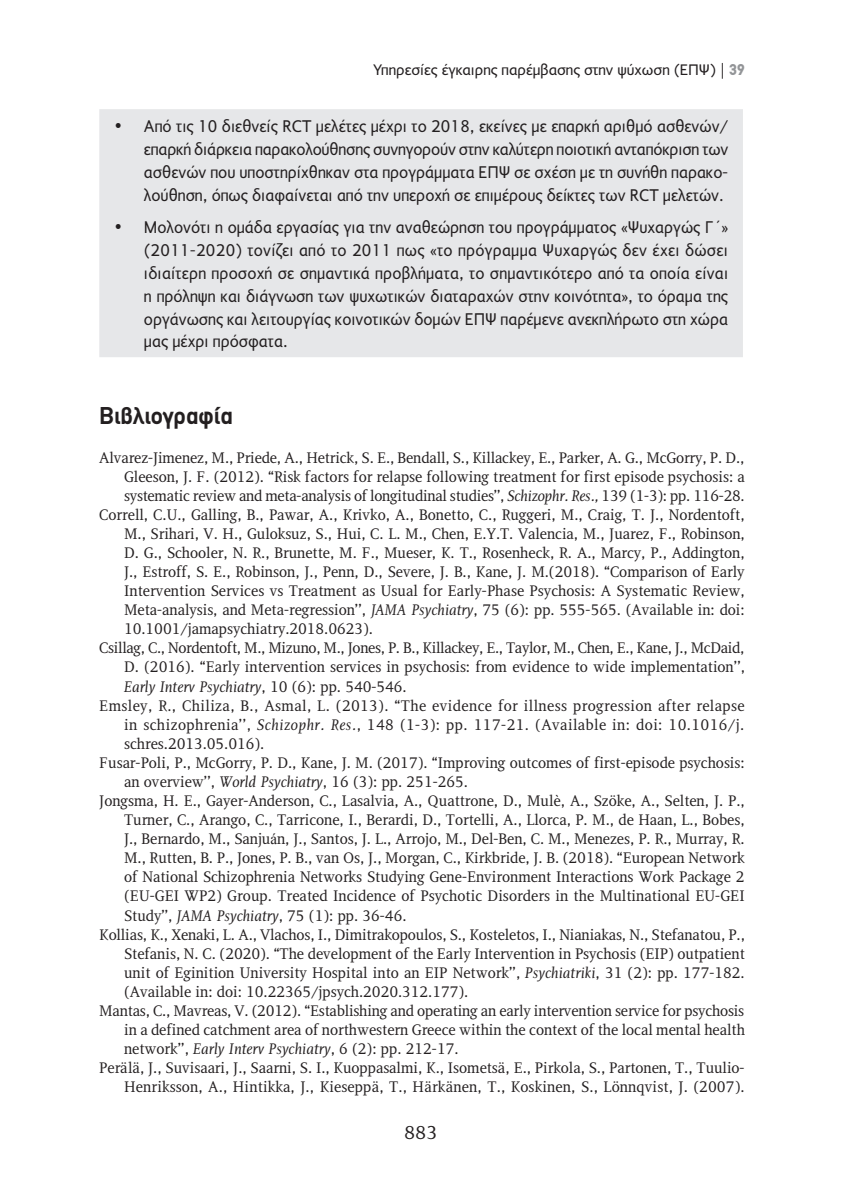
<style>
.page{position:relative;width:844px;height:1191px;background:#fff}
.page>*{position:absolute;margin:0;border:0;box-sizing:border-box;transform-origin:0 0}
.t1{font:700 24.5px "PF Din Text";color:#231f20}
.t2{font:19.25px "PF Diplomat";color:#231f20}
.t3{font:17.5px/22.8px "PF Diplomat Sans";color:#231f20;text-align:justify;scale:.95 1}
.t4{font:15.75px "PF Diplomat";color:#231f20;scale:.95 1}
.t5{font:15.75px "PF Diplomat";letter-spacing:-.02em;color:#231f20;scale:.95 1}
.t6{font:15.75px "PF Diplomat";letter-spacing:.025em;color:#231f20;scale:.95 1}
.t7{font:15.75px "PF Diplomat";letter-spacing:.03em;color:#231f20;scale:.95 1}
.t8{font:15.75px "PF Diplomat Sans";color:#231f20}
.t9{font:italic 15.75px "PF Diplomat";color:#231f20;scale:.95 1}
.s1{font-family:"PF Din Text";font-weight:900;color:#939598}
.s2{font-style:italic}
.s3{font-style:normal}
.s4{font-family:"Times New Roman"}
</style>
<div class="page">
<div style="left:99px;top:109px;width:643px;height:248px;background:#e6e7e9"></div>
<p class="t8" style="left:373px;top:62px;width:373px">Υπηρεσίες έγκαιρης παρέμβασης στην ψύχωση (ΕΠΨ) | <span class="s1">39</span></p>
<p class="t3" style="left:144px;top:115px;width:616px;text-indent:-30px">• Από τις 10 διεθνείς RCT μελέτες μέχρι το 2018, εκείνες με επαρκή αριθμό ασθενών/ επαρκή διάρκεια παρακολούθησης συνηγορούν στην καλύτερη ποιοτική ανταπόκριση των ασθενών που υποστηρίχθηκαν στα προγράμματα ΕΠΨ σε σχέση με τη συνήθη παρακο&shy;λούθηση, όπως διαφαίνεται από την υπεροχή σε επιμέρους δείκτες των RCT μελετών.</p>
<p class="t3" style="left:144px;top:217px;width:616px;text-indent:-30px">• Μολονότι η ομάδα εργασίας για την αναθεώρηση του προγράμματος «Ψυχαργώς Γ΄» (2011-2020) τονίζει από το 2011 πως «το πρόγραμμα Ψυχαργώς δεν έχει δώσει ιδιαίτερη προσοχή σε σημαντικά προβλήματα, το σημαντικότερο από τα οποία είναι η πρόληψη και διάγνωση των ψυχωτικών διαταραχών στην κοινότητα», το όραμα της οργάνωσης και λειτουργίας κοινοτικών δομών ΕΠΨ παρέμενε ανεκπλήρωτο στη χώρα μας μέχρι πρόσφατα.</p>
<h1 class="t1" style="left:99px;top:402px;width:135px">Βιβλιογραφία</h1>
<p class="t4" style="left:99px;top:449px;width:680px">Alvarez-Jimenez, M., Priede, A., Hetrick, S. E., Bendall, S., Killackey, E., Parker, A. G., McGorry, P. D.,</p>
<p class="t4" style="left:124px;top:468px;width:654px">Gleeson, J. F. (2012). “Risk factors for relapse following treatment for first episode psychosis: a</p>
<p class="t4" style="left:124px;top:487px;width:654px">systematic review and meta-analysis of longitudinal studies’’, <span class="s2">Schizophr. Res.,</span> 139 (1-3): pp. 116-28.</p>
<p class="t4" style="left:99px;top:506px;width:680px">Correll, C.U., Galling, B., Pawar, A., Krivko, A., Bonetto, C., Ruggeri, M., Craig, T. J., Nordentoft,</p>
<p class="t4" style="left:124px;top:525px;width:654px">M., Srihari, V. H., Guloksuz, S., Hui, C. L. M., Chen, Ε.Υ.Τ. Valencia, M., Juarez, F., Robinson,</p>
<p class="t4" style="left:124px;top:544px;width:654px">D. G., Schooler, N. R., Brunette, M. F., Mueser, K. T., Rosenheck, R. A., Marcy, P., Addington,</p>
<p class="t4" style="left:124px;top:563px;width:654px">J., Estroff, S. E., Robinson, J., Penn, D., Severe, J. B., Kane, J. M.(2018). “Comparison of Early</p>
<p class="t4" style="left:124px;top:582px;width:654px">Intervention Services vs Treatment as Usual for Early-Phase Psychosis: A Systematic Review,</p>
<p class="t4" style="left:124px;top:602px;width:654px">Meta-analysis, and Meta-regression’’, <span class="s2">JAMA Psychiatry</span>, 75 (6): pp. 555-565. (Available in: doi:</p>
<p class="t4" style="left:124px;top:621px;width:263px">10.1001/jamapsychiatry.2018.0623).</p>
<p class="t5" style="left:99px;top:640px;width:680px">Csillag, C., Nordentoft, M., Mizuno, M., Jones, P. B., Killackey, E., Taylor, M., Chen, E., Kane, J., McDaid,</p>
<p class="t4" style="left:124px;top:659px;width:655px">D. (2016). “Early intervention services in psychosis: from evidence to wide implementation’’,</p>
<p class="t9" style="left:124px;top:678px;width:299px">Early Interv Psychiatry<span class="s3">, 10 (6): pp. 540-546.</span></p>
<p class="t6" style="left:99px;top:697px;width:680px">Emsley, R., Chiliza, B., Asmal, L. (2013). “The evidence for illness progression after relapse</p>
<p class="t7" style="left:124px;top:716px;width:654px">in schizophrenia’’, <span class="s2">Schizophr. Res.</span>, 148 (1-3): pp. 117-21. (Available in: doi: 10.1016/j.</p>
<p class="t4" style="left:124px;top:735px;width:149px">schres.2013.05.016).</p>
<p class="t4" style="left:99px;top:754px;width:680px">Fusar-Poli, P., McGorry, P. D., Kane, J. M. (2017). “Improving outcomes of first-episode psychosis:</p>
<p class="t4" style="left:124px;top:773px;width:363px">an overview’’, <span class="s2">World Psychiatry</span>, 16 (3): pp. 251-265.</p>
<p class="t4" style="left:99px;top:792px;width:680px">Jongsma, H. E., Gayer-Anderson, C., Lasalvia, A., Quattrone, D., Mulè, A., Szöke, A., Selten, J. P.,</p>
<p class="t4" style="left:124px;top:811px;width:654px">Turner, C., Arango, C., Tarricone, I., Berardi, D., Tortelli, A., Llorca, P. M., de Haan, L., Bobes,</p>
<p class="t4" style="left:124px;top:830px;width:654px">J., Bernardo, M., Sanju<span class="s4">á</span>n, J., Santos, J. L., Arrojo, M., Del-Ben, C. M., Menezes, P. R., Murray, R.</p>
<p class="t4" style="left:124px;top:850px;width:654px">M., Rutten, B. P., Jones, P. B., van Os, J., Morgan, C., Kirkbride, J. B. (2018). “European Network</p>
<p class="t4" style="left:124px;top:869px;width:654px">of National Schizophrenia Networks Studying Gene-Environment Interactions Work Package 2</p>
<p class="t4" style="left:124px;top:888px;width:654px">(EU-GEI WP2) Group. Treated Incidence of Psychotic Disorders in the Multinational EU-GEI</p>
<p class="t4" style="left:124px;top:907px;width:298px">Study’’, <span class="s2">JAMA Psychiatry</span>, 75 (1): pp. 36-46.</p>
<p class="t4" style="left:99px;top:926px;width:681px">Kollias, K., Xenaki, L. A., Vlachos, I., Dimitrakopoulos, S., Kosteletos, I., Nianiakas, N., Stefanatou, P.,</p>
<p class="t4" style="left:124px;top:945px;width:654px">Stefanis, N. C. (2020). “The development of the Early Intervention in Psychosis (EIP) outpatient</p>
<p class="t4" style="left:124px;top:964px;width:654px">unit of Eginition University Hospital into an EIP Network’’, <span class="s2">Psychiatriki</span>, 31 (2): pp. 177-182.</p>
<p class="t4" style="left:124px;top:983px;width:363px">(Available in: doi: 10.22365/jpsych.2020.312.177).</p>
<p class="t4" style="left:99px;top:1002px;width:680px">Mantas, C., Mavreas, V. (2012). “Establishing and operating an early intervention service for psychosis</p>
<p class="t4" style="left:124px;top:1021px;width:654px">in a defined catchment area of northwestern Greece within the context of the local mental health</p>
<p class="t4" style="left:124px;top:1040px;width:353px">network’’, <span class="s2">Early Interv Psychiatry</span>, 6 (2): pp. 212-17.</p>
<p class="t4" style="left:99px;top:1059px;width:680px">Perälä, J., Suvisaari, J., Saarni, S. I., Kuoppasalmi, K., Isometsä, E., Pirkola, S., Partonen, T., Tuulio-</p>
<p class="t4" style="left:124px;top:1078px;width:654px">Henriksson, A., Hintikka, J., Kieseppä, T., Härkänen, T., Koskinen, S., Lönnqvist, J. (2007).</p>
<p class="t2" style="left:404px;top:1123px;width:35px">883</p>
</div>
